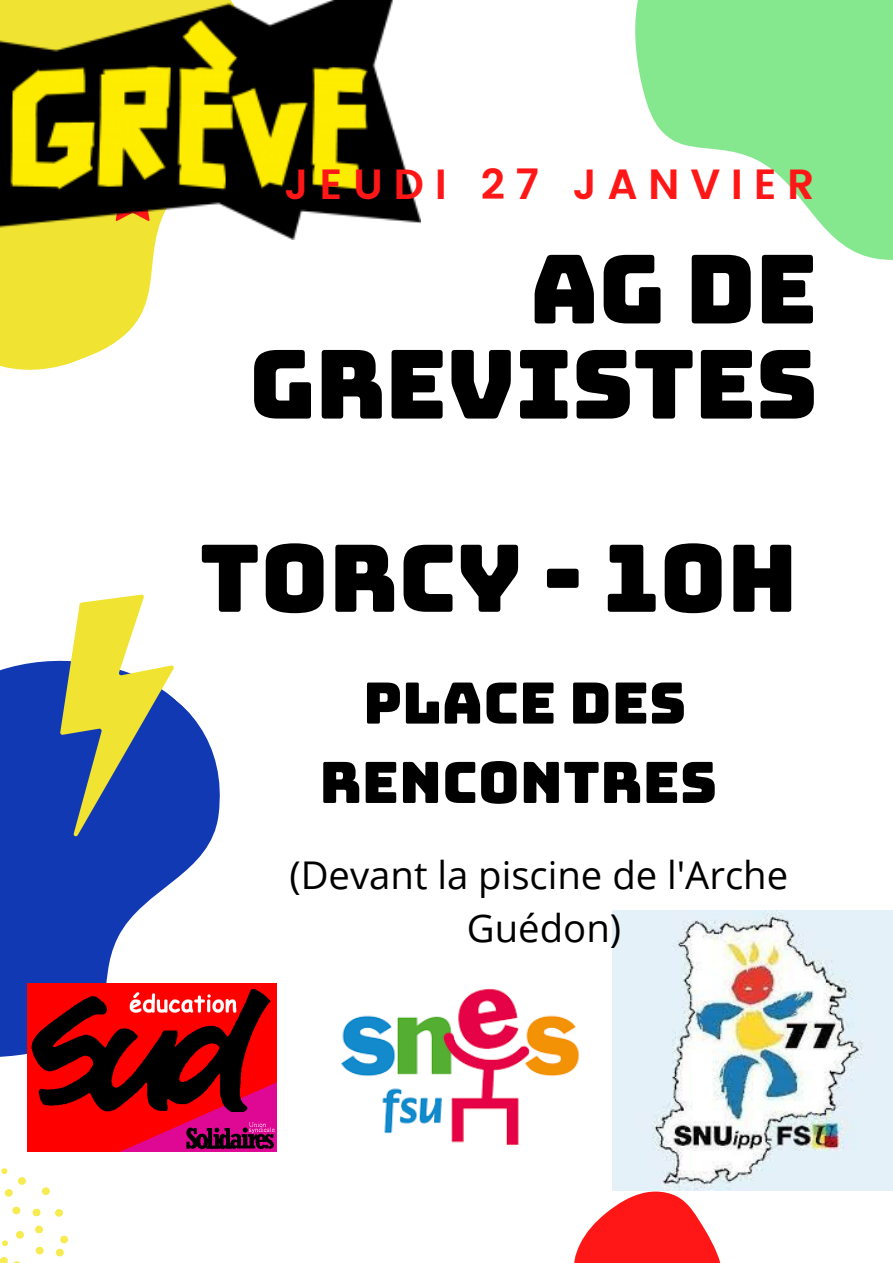
<style>
.page{position:relative;width:893px;height:1263px;background:#fff}
.page>*{position:absolute;margin:0;border:0;box-sizing:border-box;transform-origin:0 0}
.t1{font:95.32px/95.1px "Bungee";letter-spacing:-.01em;color:#000;text-align:right}
.t2{font:93.07px "Bungee";color:#000}
.t3{font:57px/79.3px "Bungee";color:#000;text-align:center}
.t4{font:600 42.22px "Poppins";letter-spacing:.25em;color:#ff1616}
.t5{font:38.25px "Open Sans";color:#000}
</style>
<div class="page">
<svg style="left:0;top:239px;width:296px;height:131px"></svg>
<svg style="left:635px;top:0;width:258px;height:260px;fill:#85e78e"></svg>
<svg style="left:0;top:660px;width:277px;height:459px;fill:#1139b4"></svg>
<svg style="left:574px;top:1191px;width:147px;height:72px"></svg>
<svg style="left:16px;top:1231px;width:8px;height:8px"></svg>
<svg style="left:0;top:1257px;width:20px;height:6px"></svg>
<svg style="left:12px;top:1206px;width:9px;height:9px"></svg>
<svg style="left:32px;top:1208px;width:9px;height:9px"></svg>
<svg style="left:55px;top:1209px;width:8px;height:8px"></svg>
<svg style="left:41px;top:1187px;width:9px;height:8px"></svg>
<svg style="left:35px;top:1225px;width:34px;height:32px"></svg>
<svg style="left:1px;top:1168px;width:25px;height:29px"></svg>
<svg style="left:2px;top:1240px;width:6px;height:7px"></svg>
<svg style="left:60px;top:594px;width:114px;height:242px"></svg>
<img style="left:28px;top:983px;width:248px;height:168px">
<img style="left:613px;top:910px;width:280px;height:281px">
<img style="left:341px;top:988px;width:239px;height:157px">
<img style="left:0;top:0;width:420px;height:239px">
<p class="t4" style="left:284px;top:160px;width:531px">JEUDI 27 JANVIER</p>
<p class="t1" style="left:248px;top:242px;width:570px">AG DE<br>GREVISTES</p>
<p class="t2" style="left:199px;top:532px;width:600px">TORCY - 10H</p>
<p class="t3" style="left:319px;top:663px;width:399px">PLACE DES<br>RENCONTRES</p>
<p class="t5" style="left:289px;top:848px;width:500px">(Devant la piscine de l'Arche</p>
<p class="t5" style="left:467px;top:901px;width:156px">Guédon)</p>
</div>
